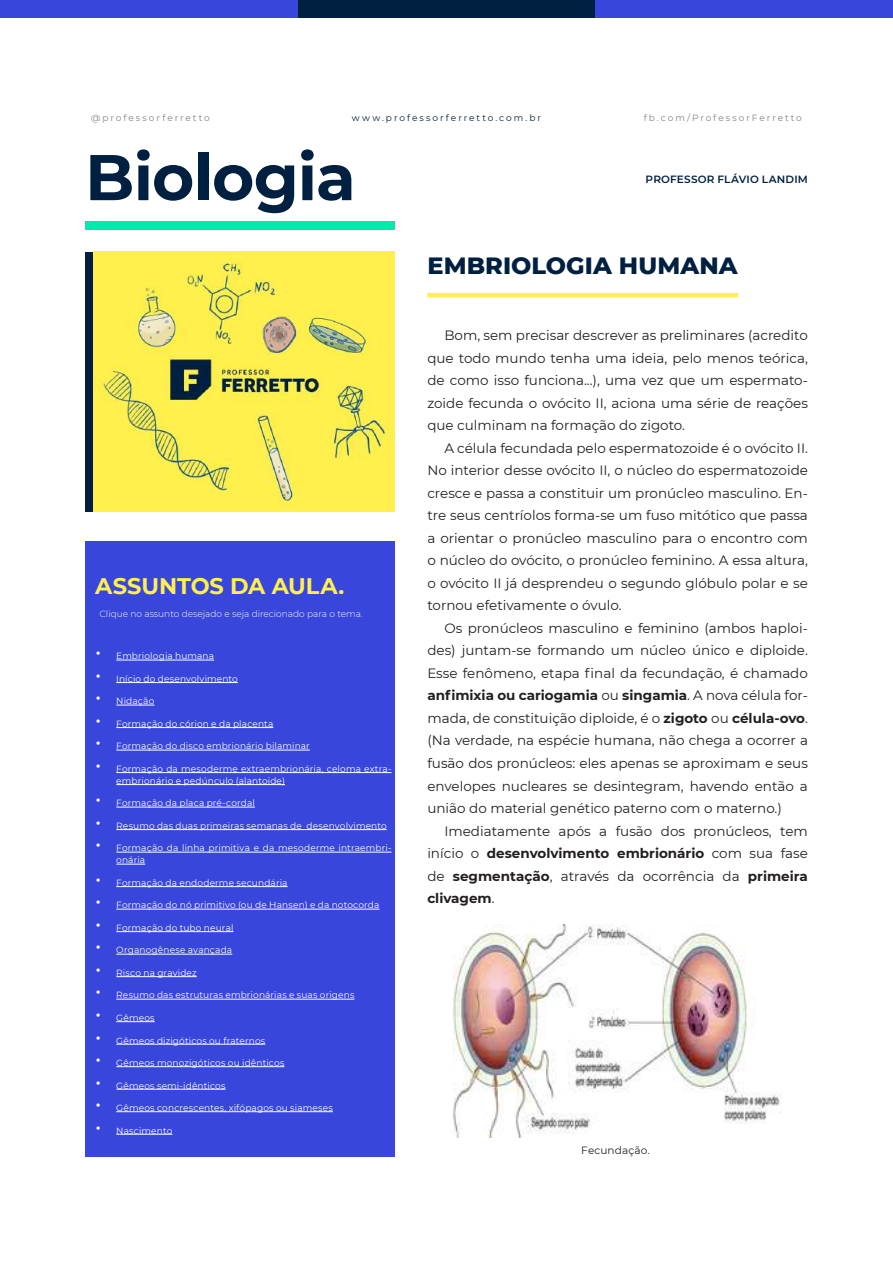
<style>
.page{position:relative;width:893px;height:1263px;background:#fff}
.page>*{position:absolute;margin:0;border:0;box-sizing:border-box;transform-origin:0 0}
.t1{font:700 64.5px "Montserrat";letter-spacing:-.015em;color:#002041}
.t2{font:800 24px "Montserrat";letter-spacing:.005em;color:#002041}
.t3{font:700 22.5px "Montserrat";letter-spacing:-.005em;color:#fff04e}
.t4{font:13.5px/22.5px "Montserrat";color:#231f20;text-align:justify}
.t5{font:600 10.5px "Montserrat";letter-spacing:.02em;color:#002041}
.t6{font:10.5px "Montserrat";letter-spacing:.015em;color:#231f20}
.t7{font:9px/12px "Montserrat";letter-spacing:.015em;color:#fff}
.t8{font:300 9px "Montserrat";color:#fff}
.t9{font:9px "Montserrat";letter-spacing:.215em;color:#808285}
.t10{font:9px "Montserrat";letter-spacing:.22em;color:#002041}
.s1{font-size:21px}
.s2{font-weight:700}
</style>
<div class="page">
<div style="left:85px;top:252px;width:9px;height:259px;background:#002041"></div>
<img style="left:94px;top:252px;width:301px;height:259px">
<div style="left:85px;top:541px;width:310px;height:616px;background:#3846dc"></div>
<hr style="left:116px;top:660px;width:98px;height:1px;background:#fff">
<hr style="left:116px;top:682px;width:122px;height:1px;background:#fff">
<hr style="left:116px;top:705px;width:38px;height:1px;background:#fff">
<hr style="left:116px;top:727px;width:157px;height:1px;background:#fff">
<hr style="left:116px;top:750px;width:194px;height:1px;background:#fff">
<hr style="left:116px;top:772px;width:275px;height:1px;background:#fff">
<hr style="left:116px;top:784px;width:169px;height:1px;background:#fff">
<hr style="left:116px;top:807px;width:139px;height:1px;background:#fff">
<hr style="left:116px;top:829px;width:271px;height:1px;background:#fff">
<hr style="left:116px;top:852px;width:275px;height:1px;background:#fff">
<svg style="left:116px;top:864px;width:29px;height:1px"></svg>
<hr style="left:116px;top:886px;width:172px;height:1px;background:#fff">
<hr style="left:116px;top:909px;width:263px;height:1px;background:#fff">
<hr style="left:116px;top:931px;width:117px;height:1px;background:#fff">
<hr style="left:116px;top:954px;width:116px;height:1px;background:#fff">
<hr style="left:116px;top:976px;width:81px;height:1px;background:#fff">
<hr style="left:116px;top:999px;width:239px;height:1px;background:#fff">
<hr style="left:116px;top:1021px;width:39px;height:1px;background:#fff">
<hr style="left:116px;top:1044px;width:149px;height:1px;background:#fff">
<hr style="left:116px;top:1066px;width:168px;height:1px;background:#fff">
<hr style="left:116px;top:1089px;width:109px;height:1px;background:#fff">
<hr style="left:116px;top:1111px;width:217px;height:1px;background:#fff">
<hr style="left:116px;top:1134px;width:56px;height:1px;background:#fff">
<hr style="left:427px;top:293px;width:311px;height:4px;background:#fff04e">
<img style="left:453px;top:925px;width:327px;height:212px">
<div style="left:85px;top:221px;width:103px;height:9px;background:#00eaac"></div>
<div style="left:188px;top:221px;width:103px;height:9px;background:#00eaac"></div>
<div style="left:291px;top:221px;width:104px;height:9px;background:#00eaac"></div>
<div style="left:0;top:0;width:298px;height:17px;background:#3846dc"></div>
<div style="left:298px;top:0;width:297px;height:17px;background:#002041"></div>
<div style="left:595px;top:0;width:298px;height:17px;background:#3846dc"></div>
<p class="t9" style="left:91px;top:112px;width:120px">@professorferretto</p>
<p class="t10" style="left:352px;top:112px;width:191px">www.professorferretto.com.br</p>
<p class="t9" style="left:644px;top:112px;width:160px">fb.com/ProfessorFerretto</p>
<h1 class="t1" style="left:85px;top:131px;width:272px">Biologia</h1>
<h3 class="t3" style="left:95px;top:569px;width:251px">ASSUNTOS DA AULA.</h3>
<p class="t8" style="left:100px;top:608px;width:265px">Clique no assunto desejado e seja direcionado para o tema.</p>
<p class="t7" style="left:95px;top:650px;width:121px"><span class="s1">•</span> Embriologia humana</p>
<p class="t7" style="left:95px;top:672px;width:144px"><span class="s1">•</span> Início do desenvolvimento</p>
<p class="t7" style="left:95px;top:695px;width:61px"><span class="s1">•</span> Nidação</p>
<p class="t7" style="left:95px;top:717px;width:180px"><span class="s1">•</span> Formação do córion e da placenta</p>
<p class="t7" style="left:95px;top:740px;width:216px"><span class="s1">•</span> Formação do disco embrionário bilaminar</p>
<p class="t7" style="left:116px;top:762px;width:277px;text-indent:-21px"><span class="s1">•</span> Formação da mesoderme extraembrionária, celoma extra&shy;embrionário e pedúnculo (alantoide)</p>
<p class="t7" style="left:95px;top:797px;width:161px"><span class="s1">•</span> Formação da placa pré-cordal</p>
<p class="t7" style="left:95px;top:819px;width:293px"><span class="s1">•</span> Resumo das duas primeiras semanas de desenvolvimento</p>
<p class="t7" style="left:116px;top:842px;width:277px;text-indent:-21px"><span class="s1">•</span> Formação da linha primitiva e da mesoderme intraembri&shy;onária</p>
<p class="t7" style="left:95px;top:876px;width:194px"><span class="s1">•</span> Formação da endoderme secundária</p>
<p class="t7" style="left:95px;top:899px;width:286px"><span class="s1">•</span> Formação do nó primitivo (ou de Hansen) e da notocorda</p>
<p class="t7" style="left:95px;top:921px;width:140px"><span class="s1">•</span> Formação do tubo neural</p>
<p class="t7" style="left:95px;top:944px;width:139px"><span class="s1">•</span> Organogênese avançada</p>
<p class="t7" style="left:95px;top:966px;width:103px"><span class="s1">•</span> Risco na gravidez</p>
<p class="t7" style="left:95px;top:989px;width:261px"><span class="s1">•</span> Resumo das estruturas embrionárias e suas origens</p>
<p class="t7" style="left:95px;top:1011px;width:61px"><span class="s1">•</span> Gêmeos</p>
<p class="t7" style="left:95px;top:1034px;width:172px"><span class="s1">•</span> Gêmeos dizigóticos ou fraternos</p>
<p class="t7" style="left:95px;top:1056px;width:191px"><span class="s1">•</span> Gêmeos monozigóticos ou idênticos</p>
<p class="t7" style="left:95px;top:1079px;width:132px"><span class="s1">•</span> Gêmeos semi-idênticos</p>
<p class="t7" style="left:95px;top:1101px;width:239px"><span class="s1">•</span> Gêmeos concrescentes, xifópagos ou siameses</p>
<p class="t7" style="left:95px;top:1124px;width:79px"><span class="s1">•</span> Nascimento</p>
<p class="t5" style="left:646px;top:172px;width:164px">PROFESSOR FLÁVIO LANDIM</p>
<h2 class="t2" style="left:427px;top:248px;width:312px">EMBRIOLOGIA HUMANA</h2>
<p class="t4" style="left:427px;top:324px;width:382px;text-indent:17px">Bom, sem precisar descrever as preliminares (acredito que todo mundo tenha uma ideia, pelo menos teórica, de como isso funciona...), uma vez que um espermato&shy;zoide fecunda o ovócito II, aciona uma série de reações que culminam na formação do zigoto.</p>
<p class="t4" style="left:427px;top:436px;width:382px;text-indent:17px">A célula fecundada pelo espermatozoide é o ovócito II.<br>No interior desse ovócito II, o núcleo do espermatozoide cresce e passa a constituir um pronúcleo masculino. En&shy;tre seus centríolos forma-se um fuso mitótico que passa a orientar o pronúcleo masculino para o encontro com o núcleo do ovócito, o pronúcleo feminino. A essa altura, o ovócito II já desprendeu o segundo glóbulo polar e se tornou efetivamente o óvulo.</p>
<p class="t4" style="left:427px;top:616px;width:382px;text-indent:17px">Os pronúcleos masculino e feminino (ambos haploi&shy;des) juntam-se formando um núcleo único e diploide.<br>Esse fenômeno, etapa final da fecundação, é chamado <span class="s2">anfimixia ou cariogamia</span> ou <span class="s2">singamia</span>. A nova célula for&shy;mada, de constituição diploide, é o <span class="s2">zigoto</span> ou <span class="s2">célula-ovo</span>. (Na verdade, na espécie humana, não chega a ocorrer a fusão dos pronúcleos: eles apenas se aproximam e seus envelopes nucleares se desintegram, havendo então a união do material genético paterno com o materno.)</p>
<p class="t4" style="left:427px;top:819px;width:382px;text-indent:17px">Imediatamente após a fusão dos pronúcleos, tem início o <span class="s2">desenvolvimento embrionário</span> com sua fase de <span class="s2">segmentação</span>, através da ocorrência da <span class="s2">primeira clivagem</span>.</p>
<p class="t6" style="left:581px;top:1143px;width:70px">Fecundação.</p>
</div>
